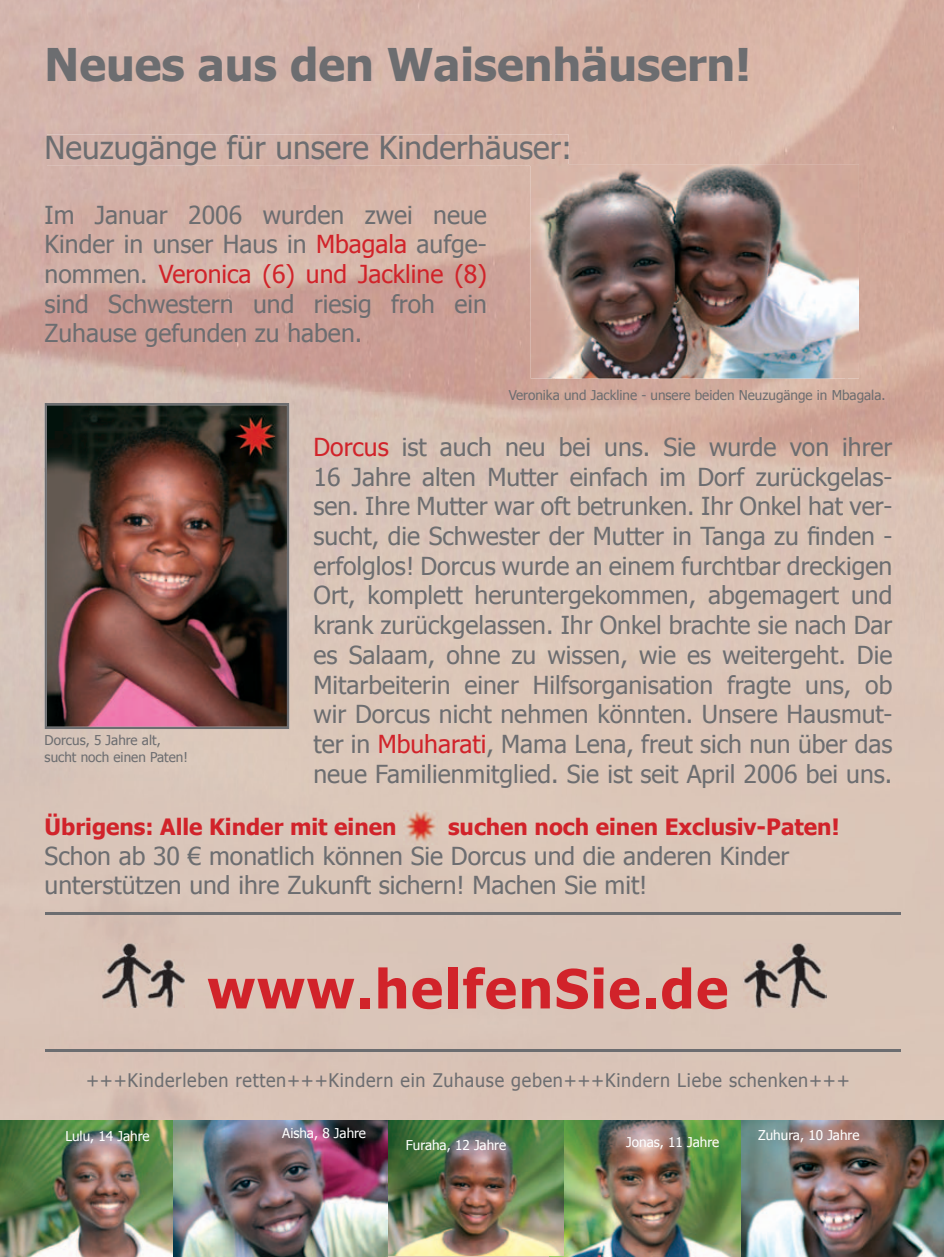
<style>
.page{position:relative;width:944px;height:1257px;background:#fff}
.page>*{position:absolute;margin:0;border:0;box-sizing:border-box;transform-origin:0 0}
.t1{font:700 54px "Tahoma";letter-spacing:.03em;color:#d1232a}
.t2{font:700 45px "Tahoma";color:#6c6d70}
.t3{font:31.5px "Tahoma";color:#6c6d70}
.t4{font:24.75px/29.7px "Tahoma";color:#6c6d70;text-align:justify}
.t5{font:700 22.5px "Tahoma";color:#d1232a}
.t6{font:18.68px "Tahoma";letter-spacing:.04em;color:#6c6d70;scale:.96 1}
.t7{font:13.5px/16.2px "Tahoma";color:#6c6d70}
.t8{font:13.5px "Tahoma";color:#fff}
.s1{color:#d1232a}
</style>
<div class="page">
<img style="left:553px;top:378px;width:294px;height:742px">
<div style="left:0;top:469px;width:65px;height:651px;background:#d8c3b8"></div>
<div style="left:65px;top:729px;width:196px;height:391px;background:#d9c5b8"></div>
<div style="left:47px;top:135px;width:522px;height:30px;background:#d4b3a8"></div>
<img style="left:549px;top:1120px;width:193px;height:136px">
<img style="left:388px;top:1120px;width:176px;height:135px">
<img style="left:0;top:1120px;width:174px;height:136px">
<hr style="left:45px;top:912px;width:855px;height:2px;background:#6c6d70">
<img style="left:744px;top:943px;width:82px;height:64px">
<img style="left:742px;top:1120px;width:202px;height:136px">
<img style="left:174px;top:1120px;width:214px;height:136px">
<img style="left:45px;top:403px;width:244px;height:326px">
<img style="left:232px;top:415px;width:52px;height:46px">
<img style="left:403px;top:810px;width:38px;height:34px">
<img style="left:531px;top:164px;width:328px;height:214px">
<img style="left:531px;top:164px;width:38px;height:1px">
<hr style="left:45px;top:1049px;width:855px;height:3px;background:#6c6d70">
<img style="left:102px;top:943px;width:83px;height:64px">
<h2 class="t2" style="left:45px;top:36px;width:708px">Neues aus den Waisenhäusern!</h2>
<p class="t3" style="left:45px;top:127px;width:529px">Neuzugänge für unsere Kinderhäuser:</p>
<p class="t4" style="left:45px;top:199px;width:444px">Im Januar 2006 wurden zwei neue Kinder in unser Haus in <span class="s1">Mbagala</span> aufge&shy;nommen. <span class="s1">Veronica (6) und Jackline (8) </span>sind Schwestern und riesig froh ein Zuhause gefunden zu haben.</p>
<p class="t7" style="left:509px;top:386px;width:378px">Veronika und Jackline - unsere beiden Neuzugänge in Mbagala.</p>
<p class="t7" style="left:45px;top:732px;width:145px">Dorcus, 5 Jahre alt, sucht noch einen Paten!</p>
<p class="t4" style="left:313px;top:431px;width:580px"><span class="s1">Dorcus</span> ist auch neu bei uns. Sie wurde von ihrer 16 Jahre alten Mutter einfach im Dorf zurückgelas&shy;sen. Ihre Mutter war oft betrunken. Ihr Onkel hat ver&shy;sucht, die Schwester der Mutter in Tanga zu finden - erfolglos! Dorcus wurde an einem furchtbar dreckigen Ort, komplett heruntergekommen, abgemagert und krank zurückgelassen. Ihr Onkel brachte sie nach Dar es Salaam, ohne zu wissen, wie es weitergeht. Die Mitarbeiterin einer Hilfsorganisation fragte uns, ob wir Dorcus nicht nehmen könnten. Unsere Hausmut&shy;ter in <span class="s1">Mbuharati</span>, Mama Lena, freut sich nun über das neue Familienmitglied. Sie ist seit April 2006 bei uns.</p>
<p class="t5" style="left:45px;top:812px;width:353px">Übrigens: Alle Kinder mit einen</p>
<p class="t5" style="left:448px;top:812px;width:393px">suchen noch einen Exclusiv-Paten!</p>
<p class="t4" style="left:45px;top:840px;width:746px">Schon ab 30 € monatlich können Sie Dorcus und die anderen Kinder unterstützen und ihre Zukunft sichern! Machen Sie mit!</p>
<h1 class="t1" style="left:207px;top:954px;width:522px">www.helfenSie.de</h1>
<p class="t6" style="left:86px;top:1067px;width:797px">+++Kinderleben retten+++Kindern ein Zuhause geben+++Kindern Liebe schenken+++</p>
<p class="t8" style="left:65px;top:1127px;width:86px">Lulu, 14 Jahre</p>
<p class="t8" style="left:282px;top:1124px;width:85px">Aisha, 8 Jahre</p>
<p class="t8" style="left:758px;top:1126px;width:103px">Zuhura, 10 Jahre</p>
<p class="t8" style="left:406px;top:1136px;width:102px">Furaha, 12 Jahre</p>
<p class="t8" style="left:626px;top:1133px;width:94px">Jonas, 11 Jahre</p>
</div>
